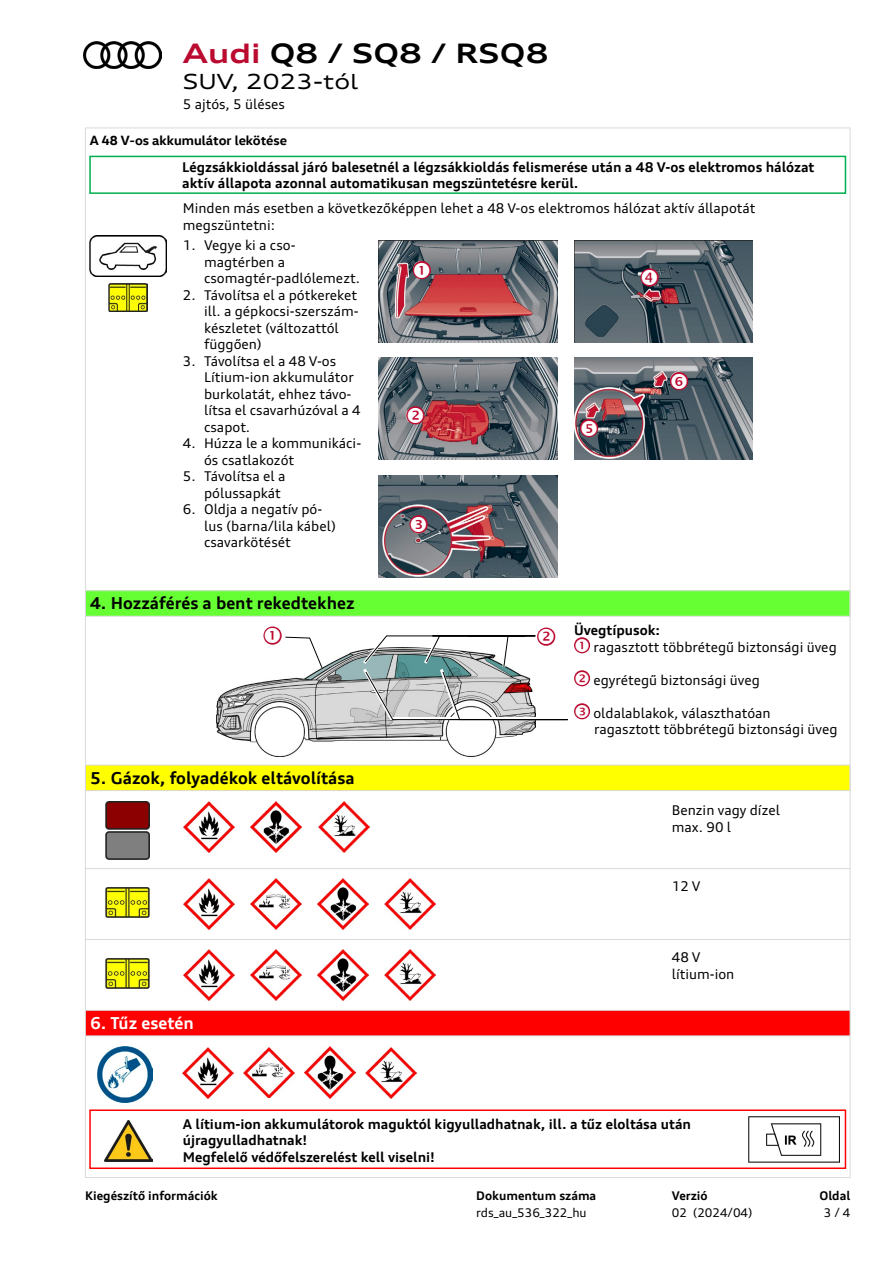
<style>
.page{position:relative;width:893px;height:1263px;background:#fff}
.page>*{position:absolute;margin:0;border:0;box-sizing:border-box;transform-origin:0 0}
.t1{font:700 expanded 27px "Audi Type";color:#000}
.t2{font:expanded 21px "Audi Type";color:#000}
.t3{font:700 16.5px "Audi Type";color:#000}
.t4{font:700 16.5px "Audi Type";color:#fff}
.t5{font:13.5px/16.5px "Audi Type";color:#000}
.t6{font:700 13.5px/16.5px "Audi Type";color:#000}
.t7{font:700 13.5px "VW Head Office";color:#000}
.t8{font:700 12px "Audi Type";color:#000}
.t9{font:12px "Audi Type";color:#000}
.s1{color:#bb0a30}
</style>
<div class="page">
<img style="left:217px;top:650px;width:319px;height:106px">
<hr style="left:85px;top:128px;width:765px;height:1px;background:#dadada">
<div style="left:85px;top:591px;width:765px;height:25px;background:#6f3"></div>
<div style="left:85px;top:590px;width:765px;height:27px;border:1px solid #dadada"></div>
<img style="left:90px;top:236px;width:76px;height:40px">
<img style="left:108px;top:284px;width:39px;height:27px">
<img style="left:378px;top:240px;width:179px;height:102px">
<img style="left:378px;top:358px;width:179px;height:102px">
<img style="left:378px;top:475px;width:179px;height:102px">
<img style="left:574px;top:240px;width:179px;height:102px">
<img style="left:574px;top:358px;width:179px;height:102px">
<div style="left:89px;top:156px;width:757px;height:38px;border:2px solid #00b050"></div>
<div style="left:85px;top:765px;width:765px;height:25px;background:#ff0"></div>
<div style="left:85px;top:765px;width:765px;height:26px;border:1px solid #dadada"></div>
<img style="left:183px;top:878px;width:51px;height:51px">
<img style="left:317px;top:878px;width:51px;height:51px">
<img style="left:250px;top:878px;width:51px;height:51px">
<img style="left:384px;top:878px;width:51px;height:51px">
<img style="left:183px;top:949px;width:51px;height:51px">
<img style="left:317px;top:949px;width:51px;height:52px">
<img style="left:250px;top:949px;width:51px;height:52px">
<img style="left:384px;top:949px;width:51px;height:51px">
<img style="left:106px;top:887px;width:43px;height:30px">
<img style="left:106px;top:958px;width:43px;height:30px">
<hr style="left:85px;top:939px;width:765px;height:1px;background:#dadada">
<hr style="left:85px;top:868px;width:765px;height:1px;background:#dadada">
<hr style="left:85px;top:128px;width:1px;height:1049px;background:#dadada">
<hr style="left:850px;top:128px;width:1px;height:1049px;background:#dadada">
<hr style="left:85px;top:1177px;width:765px;height:1px;background:#dadada">
<img style="left:104px;top:1120px;width:48px;height:42px">
<div style="left:89px;top:1109px;width:757px;height:60px;border:2px solid #f00"></div>
<img style="left:748px;top:1116px;width:92px;height:46px">
<div style="left:85px;top:1010px;width:765px;height:26px;background:#f00"></div>
<div style="left:85px;top:1010px;width:765px;height:26px;border:1px solid #dadada"></div>
<img style="left:97px;top:1047px;width:55px;height:55px">
<img style="left:183px;top:1047px;width:51px;height:51px">
<img style="left:305px;top:1047px;width:51px;height:51px">
<img style="left:365px;top:1047px;width:51px;height:51px">
<img style="left:243px;top:1047px;width:51px;height:51px">
<img style="left:251px;top:801px;width:51px;height:52px">
<img style="left:183px;top:801px;width:51px;height:52px">
<img style="left:319px;top:801px;width:51px;height:52px">
<img style="left:106px;top:801px;width:43px;height:58px">
<img style="left:84px;top:41px;width:78px;height:27px">
<svg style="left:265px;top:636px;width:58px;height:33px"></svg>
<svg style="left:360px;top:635px;width:208px;height:86px"></svg>
<svg style="left:414px;top:262px;width:15px;height:16px"></svg>
<svg style="left:408px;top:407px;width:15px;height:16px"></svg>
<svg style="left:411px;top:516px;width:15px;height:16px"></svg>
<svg style="left:642px;top:270px;width:15px;height:15px"></svg>
<svg style="left:581px;top:420px;width:16px;height:15px"></svg>
<svg style="left:671px;top:373px;width:16px;height:16px"></svg>
<h1 class="t1" style="left:183px;top:37px;width:367px"><span class="s1">Audi</span> Q8 / SQ8 / RSQ8</h1>
<h2 class="t2" style="left:183px;top:68px;width:177px">SUV, 2023-tól</h2>
<p class="t5" style="left:183px;top:96px;width:104px">5 ajtós, 5 üléses</p>
<p class="t7" style="left:90px;top:131px;width:199px">A 48 V-os akkumulátor lekötése</p>
<p class="t6" style="left:182px;top:158px;width:634px">Légzsákkioldással járó balesetnél a légzsákkioldás felismerése után a 48 V-os elektromos hálózat aktív állapota azonnal automatikusan megszüntetésre kerül.</p>
<p class="t5" style="left:183px;top:200px;width:574px">Minden más esetben a következőképpen lehet a 48 V-os elektromos hálózat aktív állapotát megszüntetni:</p>
<p class="t5" style="left:204px;top:237px;width:157px;text-indent:-21px">1. Vegye ki a cso&shy;magtérben a csomagtér-padlólemezt.</p>
<p class="t5" style="left:204px;top:287px;width:156px;text-indent:-21px">2. Távolítsa el a pótkereket ill. a gépkocsi-szerszám&shy;készletet (változattól függően)</p>
<p class="t5" style="left:204px;top:353px;width:158px;text-indent:-21px">3. Távolítsa el a 48 V-os<br>Lítium-ion akkumulátor burkolatát, ehhez távo&shy;lítsa el csavarhúzóval a 4 csapot.</p>
<p class="t5" style="left:204px;top:435px;width:159px;text-indent:-21px">4. Húzza le a kommunikáci&shy;ós csatlakozót</p>
<p class="t5" style="left:204px;top:468px;width:83px;text-indent:-21px">5. Távolítsa el a pólussapkát</p>
<p class="t5" style="left:204px;top:501px;width:133px;text-indent:-21px">6. Oldja a negatív pó&shy;lus (barna/lila kábel) csavarkötését</p>
<p class="t3" style="left:90px;top:593px;width:266px">4. Hozzáférés a bent rekedtekhez</p>
<p class="t3" style="left:90px;top:768px;width:266px">5. Gázok, folyadékok eltávolítása</p>
<p class="t4" style="left:90px;top:1013px;width:105px">6. Tűz esetén</p>
<p class="t6" style="left:574px;top:622px;width:88px">Üvegtípusok:</p>
<p class="t5" style="left:593px;top:638px;width:245px">ragasztott többrétegű biztonsági üveg</p>
<p class="t5" style="left:593px;top:671px;width:168px">egyrétegű biztonsági üveg</p>
<p class="t5" style="left:593px;top:704px;width:246px">oldalablakok, választhatóan ragasztott többrétegű biztonsági üveg</p>
<p class="t5" style="left:672px;top:802px;width:110px">Benzin vagy dízel max. 90 l</p>
<p class="t5" style="left:672px;top:878px;width:30px">12 V</p>
<p class="t5" style="left:672px;top:949px;width:64px">48 V lítium-ion</p>
<p class="t6" style="left:183px;top:1116px;width:510px">A lítium-ion akkumulátorok maguktól kigyulladhatnak, ill. a tűz eloltása után újragyulladhatnak!<br>Megfelelő védőfelszerelést kell viselni!</p>
<p class="t8" style="left:85px;top:1188px;width:134px">Kiegészítő információk</p>
<p class="t8" style="left:476px;top:1188px;width:122px">Dokumentum száma</p>
<p class="t9" style="left:476px;top:1205px;width:112px">rds_au_536_322_hu</p>
<p class="t8" style="left:672px;top:1188px;width:37px">Verzió</p>
<p class="t9" style="left:672px;top:1205px;width:82px">02 (2024/04)</p>
<p class="t8" style="left:819px;top:1188px;width:33px">Oldal</p>
<p class="t9" style="left:824px;top:1205px;width:28px">3 / 4</p>
</div>
